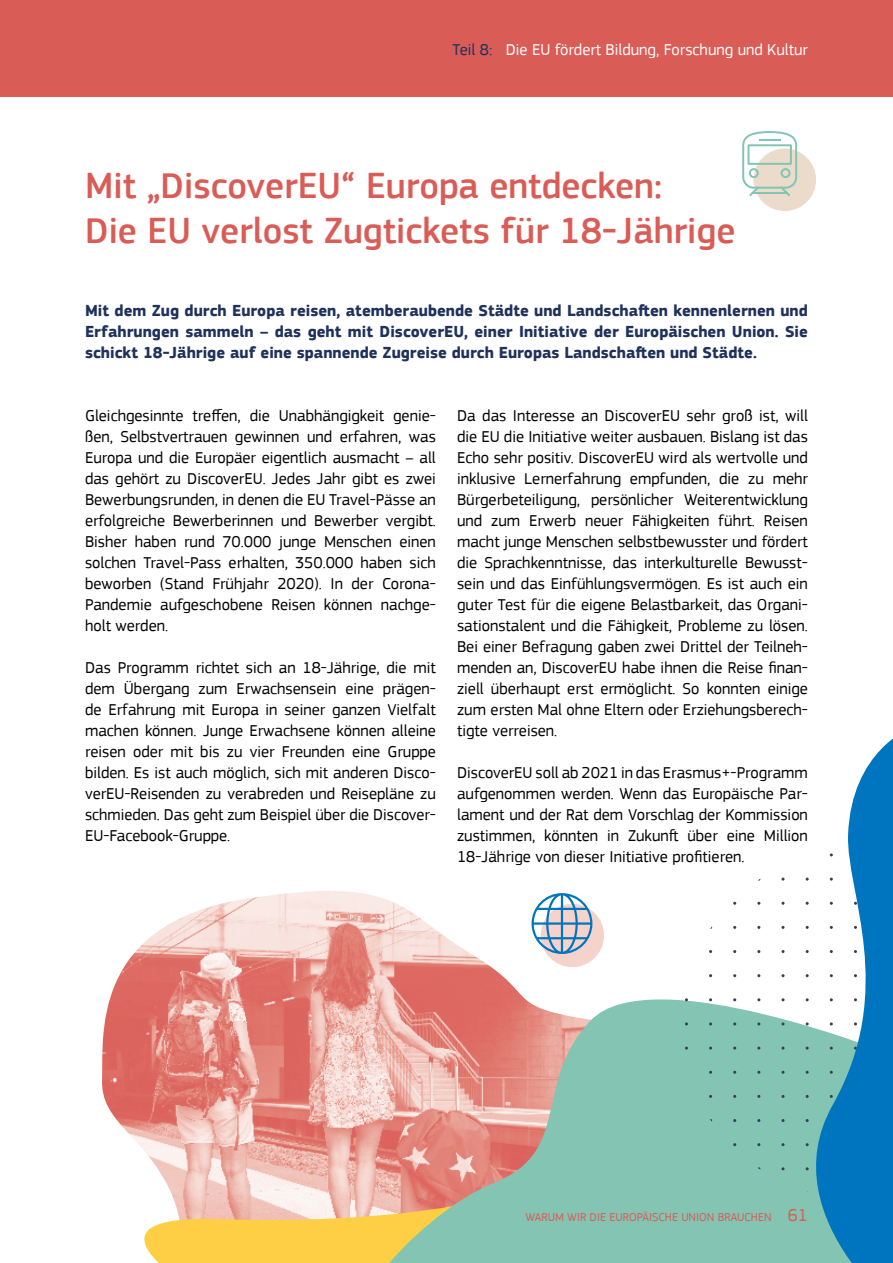
<style>
.page{position:relative;width:893px;height:1263px;background:#fff}
.page>*{position:absolute;margin:0;border:0;box-sizing:border-box;transform-origin:0 0}
.t1{font:500 37.5px/45px "PF Square Sans Pro";color:#da5c57}
.t2{font:16.5px/21px "PF Square Sans Pro";color:#000;text-align:justify}
.t3{font:700 16.5px/21px "PF Square Sans Pro";color:#1e325c;text-align:justify}
.t4{font:16.5px "PF Square Sans Pro";color:#fff}
.t5{font:12px "PF Square Sans Pro";color:#da5c57}
.s1{color:#1e325c}
.s2{font-size:18px}
</style>
<div class="page">
<img style="left:102px;top:891px;width:502px;height:237px">
<svg style="left:124px;top:1128px;width:250px;height:135px"></svg>
<svg style="left:374px;top:957px;width:394px;height:306px;background:#b3baab"></svg>
<svg style="left:768px;top:738px;width:125px;height:525px"></svg>
<div style="left:0;top:0;width:893px;height:96px;background:#da5c57"></div>
<div style="left:541px;top:904px;width:63px;height:63px;background:#f5d2ca;border-radius:50%"></div>
<svg style="left:531px;top:893px;width:61px;height:61px"></svg>
<div style="left:753px;top:148px;width:63px;height:63px;background:#ebdbca;border-radius:50%"></div>
<svg style="left:742px;top:131px;width:55px;height:65px"></svg>
<hr style="left:759px;top:139px;width:21px;height:2px;background:#83c4b3">
<hr style="left:751px;top:192px;width:37px;height:2px;background:#83c4b3">
<p class="t4" style="left:453px;top:40px;width:357px"><span class="s1">Teil 8:</span> Die EU fördert Bildung, Forschung und Kultur</p>
<h1 class="t1" style="left:85px;top:164px;width:652px">Mit „DiscoverEU“ Europa entdecken:<br>Die EU verlost Zugtickets für 18-Jährige</h1>
<p class="t3" style="left:85px;top:301px;width:724px">Mit dem Zug durch Europa reisen, atemberaubende Städte und Landschaften kennenlernen und Erfahrungen sammeln – das geht mit DiscoverEU, einer Initiative der Europäischen Union. Sie schickt 18-Jährige auf eine spannende Zugreise durch Europas Landschaften und Städte.</p>
<p class="t2" style="left:85px;top:405px;width:352px">Gleichgesinnte treffen, die Unabhängigkeit genie&shy;ßen, Selbstvertrauen gewinnen und erfahren, was Europa und die Europäer eigentlich ausmacht – all das gehört zu DiscoverEU. Jedes Jahr gibt es zwei Bewerbungsrunden, in denen die EU Travel-Pässe an erfolgreiche Bewerberinnen und Bewerber vergibt.<br>Bisher haben rund 70.000 junge Menschen einen solchen Travel-Pass erhalten, 350.000 haben sich beworben (Stand Frühjahr 2020). In der Corona-Pandemie aufgeschobene Reisen können nachge&shy;holt werden.</p>
<p class="t2" style="left:85px;top:657px;width:352px">Das Programm richtet sich an 18-Jährige, die mit dem Übergang zum Erwachsensein eine prägen&shy;de Erfahrung mit Europa in seiner ganzen Vielfalt machen können. Junge Erwachsene können alleine reisen oder mit bis zu vier Freunden eine Gruppe bilden. Es ist auch möglich, sich mit anderen Disco&shy;verEU-Reisenden zu verabreden und Reisepläne zu schmieden. Das geht zum Beispiel über die Discover-EU-Facebook-Gruppe.</p>
<p class="t2" style="left:457px;top:405px;width:352px">Da das Interesse an DiscoverEU sehr groß ist, will die EU die Initiative weiter ausbauen. Bislang ist das Echo sehr positiv. DiscoverEU wird als wertvolle und inklusive Lernerfahrung empfunden, die zu mehr Bürgerbeteiligung, persönlicher Weiterentwicklung und zum Erwerb neuer Fähigkeiten führt. Reisen macht junge Menschen selbstbewusster und fördert die Sprachkenntnisse, das interkulturelle Bewusst&shy;sein und das Einfühlungsvermögen. Es ist auch ein guter Test für die eigene Belastbarkeit, das Organi&shy;sationstalent und die Fähigkeit, Probleme zu lösen.<br>Bei einer Befragung gaben zwei Drittel der Teilneh&shy;menden an, DiscoverEU habe ihnen die Reise finan&shy;ziell überhaupt erst ermöglicht. So konnten einige zum ersten Mal ohne Eltern oder Erziehungsberech&shy;tigte verreisen.</p>
<p class="t2" style="left:457px;top:762px;width:352px">DiscoverEU soll ab 2021 in das Erasmus+-Programm aufgenommen werden. Wenn das Europäische Par&shy;lament und der Rat dem Vorschlag der Kommission zustimmen, könnten in Zukunft über eine Million 18-Jährige von dieser Initiative profitieren.</p>
<p class="t5" style="left:525px;top:1210px;width:284px">WARUM WIR DIE EUROPÄISCHE UNION BRAUCHEN <span class="s2">61</span></p>
</div>
